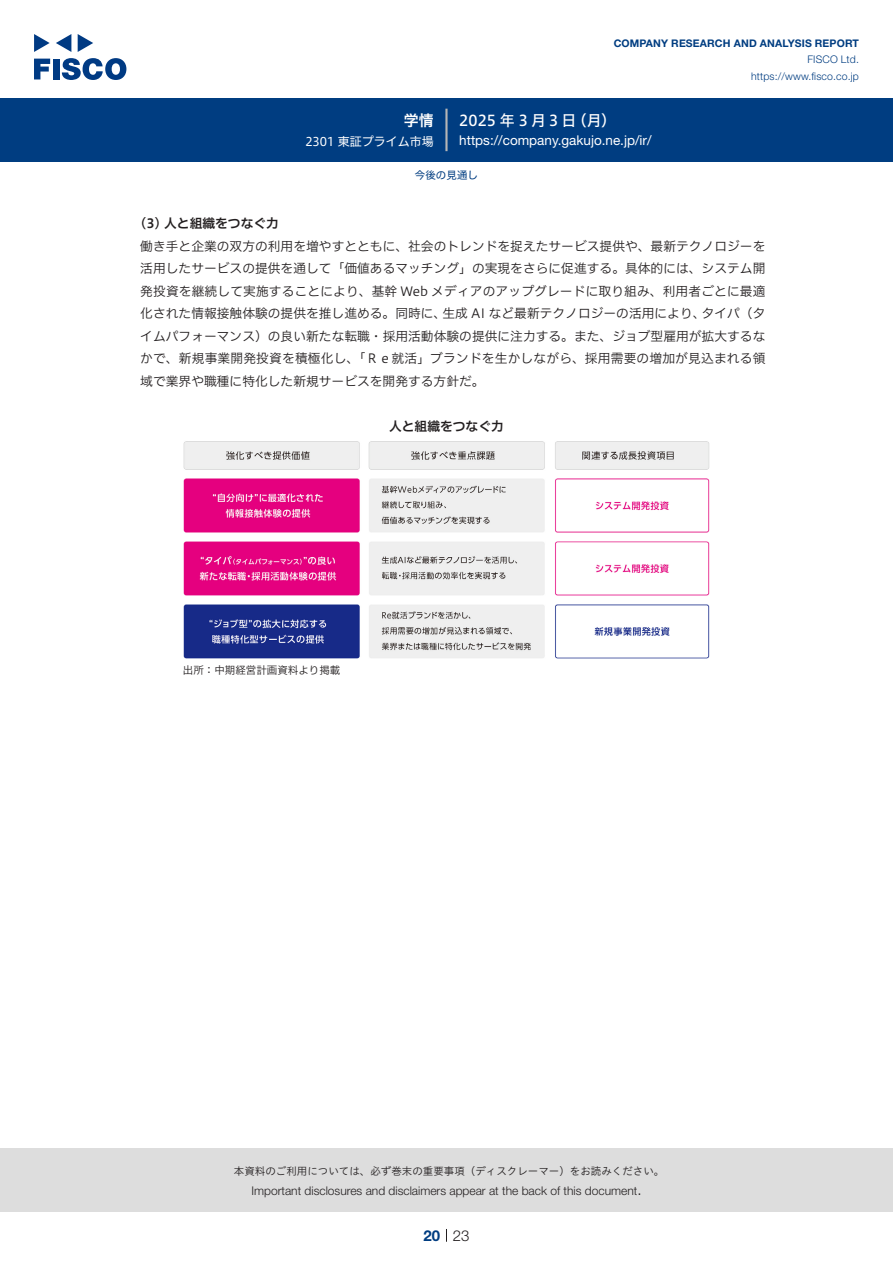
<style>
.page{position:relative;width:893px;height:1263px;background:#fff}
.page>*{position:absolute;margin:0;border:0;box-sizing:border-box;transform-origin:0 0}
.t1{font:15px "Hiragino UD Sans F Std N W5";letter-spacing:.21em;color:#fff}
.t2{font:300 15px "Helvetica Neue LT Std";color:#231f20}
.t3{font:15px "Hiragino UD Sans F Std N W6";color:#fff}
.t4{font:700 15px "Helvetica Neue LT Std";color:#003d81}
.t5{font:13.5px "Helvetica Neue LT Std";color:#fff}
.本文3mm{font:12.75px/22.5px "Hiragino UD Sans F Std N W3";color:#231f20;text-align:right}
.小タイトル3mm{font:12.75px "Hiragino UD Sans F Std N W6";color:#231f20}
.チャートタイトル{font:12.75px "Hiragino UD Sans F Std N W6";color:#231f20}
.t6{font:300 12px "Helvetica Neue LT Std";color:#231f20}
.t7{font:12px "Hiragino UD Sans F Std N W4";color:#fff}
.t8{font:10.5px "Hiragino UD Sans Std W3";color:#231f20}
.t9{font:700 10.5px "Helvetica Neue LT Std";letter-spacing:.015em;color:#003d81}
.t10{font:300 10.5px/16.5px "Helvetica Neue LT Std";letter-spacing:.015em;color:#003d81;text-align:right}
.表組み基本スタイル{font:10.5px "Hiragino UD Sans F Std N W3";color:#231f20}
.ヘッダー{font:10.5px "Hiragino UD Sans F Std N W4";color:#003d81}
</style>
<div class="page">
<div style="left:0;top:1148px;width:893px;height:64px;background:#ddd"></div>
<svg style="left:34px;top:59px;width:16px;height:20px"></svg>
<div style="left:53px;top:59px;width:6px;height:20px;background:#003a83"></div>
<svg style="left:62px;top:58px;width:64px;height:22px"></svg>
<svg style="left:34px;top:34px;width:16px;height:18px"></svg>
<svg style="left:78px;top:34px;width:15px;height:18px"></svg>
<svg style="left:56px;top:34px;width:15px;height:18px"></svg>
<div style="left:0;top:98px;width:893px;height:64px;background:#003d81"></div>
<hr style="left:445px;top:109px;width:3px;height:42px;background:#b5b5b6">
<svg style="left:446px;top:1229px;width:1px;height:13px"></svg>
<img style="left:183px;top:441px;width:527px;height:218px">
<p class="t3" style="left:404px;top:109px;width:31px">学情</p>
<p class="t7" style="left:305px;top:132px;width:130px">2301 東証プライム市場</p>
<p class="t9" style="left:614px;top:37px;width:247px">COMPANY RESEARCH AND ANALYSIS REPORT</p>
<p class="t10" style="left:751px;top:51px;width:109px">FISCO Ltd. https://www.fisco.co j p.</p>
<p class="t1" style="left:459px;top:109px;width:119px">2025年3月3日</p>
<p class="t1" style="left:572px;top:109px;width:46px">（月(</p>
<p class="t5" style="left:459px;top:132px;width:194px">https://company.gakujo. n e j p. /i r/</p>
<p class="ヘッダー" style="left:415px;top:167px;width:64px">今後の見通し</p>
<p class="小タイトル3mm" style="left:140px;top:214px;width:140px">3( ) 人と組織をつなぐ力</p>
<p class="本文3mm" style="left:140px;top:234px;width:627px">働き手と企業の双方の利用を増やすとともに、社会のトレンドを捉えたサービス提供や、最新テクノロジーを活用したサービスの提供を通して「価値あるマッチング」の実現をさらに促進する。具体的には、システム開発投資を継続して実施することにより、基幹 Web メディアのアップグレードに取り組み、利用者ごとに最適タイパ（タ</p>
<p class="本文3mm" style="left:442px;top:301px;width:264px">生成 AI など最新テクノロジーの活用により、</p>
<p class="本文3mm" style="left:140px;top:301px;width:627px;text-align:left">化された情報接触体験の提供を推し進める。同時に、<br>イムパフォーマンス）の良い新たな転職・採用活動体験の提供に注力する。また、ジョブ型雇用が拡大するなかで、新規事業開発投資を積極化し、「Ｒｅ就活」ブランドを生かしながら、採用需要の増加が見込まれる領域で業界や職種に特化した新規サービスを開発する方針だ。</p>
<p class="チャートタイトル" style="left:389px;top:416px;width:116px">人と組織をつなぐ力</p>
<p class="表組み基本スタイル" style="left:183px;top:662px;width:159px">出所：中期経営計画資料より掲載</p>
<p class="t8" style="left:234px;top:1163px;width:432px">本資料のご利用については、必ず巻末の重要事項（ディスクレーマー）をお読みください。</p>
<p class="t2" style="left:637px;top:1180px;width:6px">.</p>
<p class="t6" style="left:251px;top:1183px;width:387px">Important disclosures and disclaimers appear at the back of this document</p>
<p class="t4" style="left:423px;top:1226px;width:18px">20</p>
<p class="t2" style="left:453px;top:1226px;width:18px">23</p>
</div>
